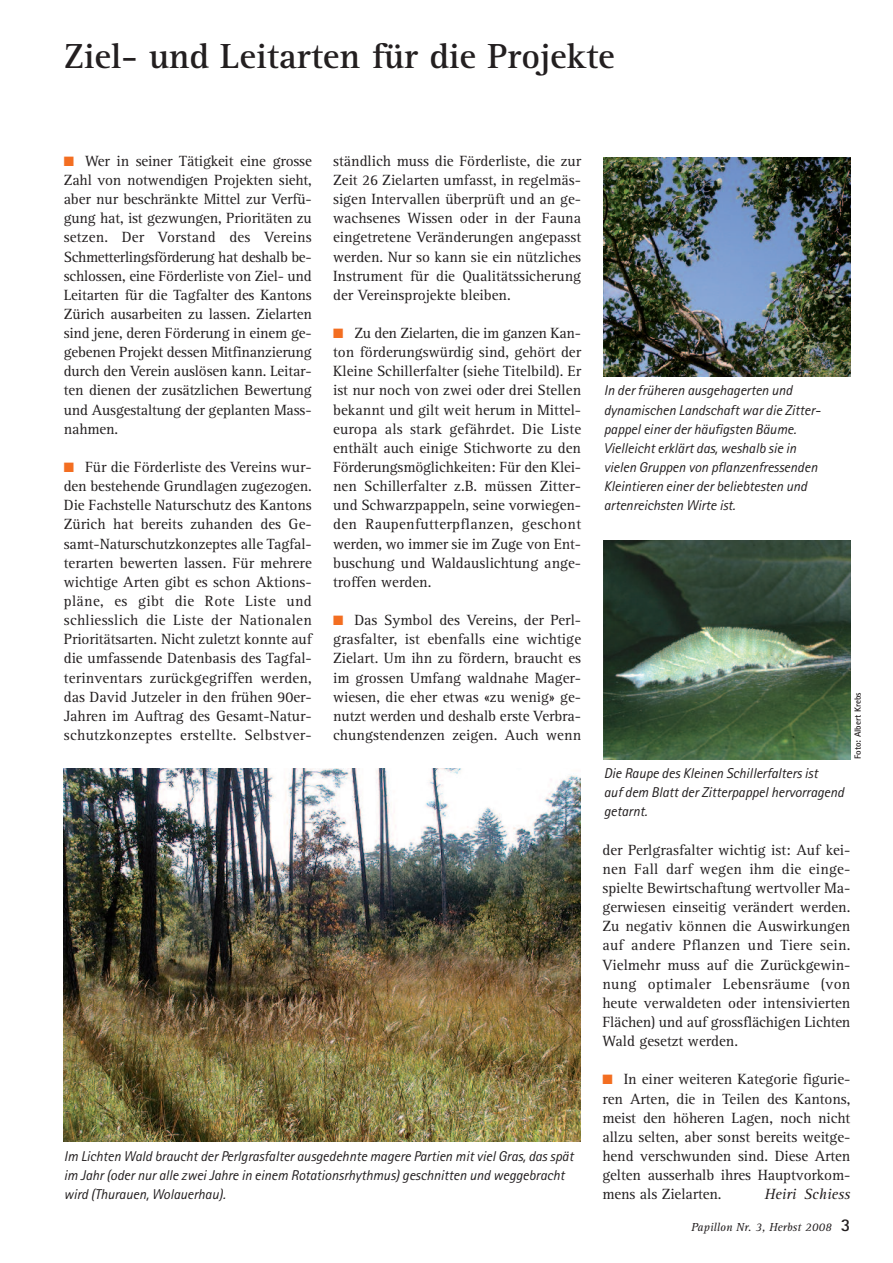
<style>
.page{position:relative;width:893px;height:1263px;background:#fff}
.page>*{position:absolute;margin:0;border:0;box-sizing:border-box;transform-origin:0 0}
.t1{font:700 36px "Rotis Serif";color:#231f20}
.t2{font:15.3px/19.2px "Rotis Serif";color:#231f20;text-align:justify}
.t3{font:italic 15.3px "Rotis Serif";color:#231f20}
.t4{font:italic 14.25px/19.2px "Rotis Sans Serif";letter-spacing:-.005em;color:#231f20}
.t5{font:italic 12px "Rotis Serif";color:#231f20}
.t6{font:700 9px "Rotis Sans Serif";color:#231f20}
.s1{color:#f36e21}
.s2{font-family:"Rotis Sans Serif";font-weight:700;font-style:normal;font-size:18px}
</style>
<div class="page">
<img style="left:604px;top:157px;width:246px;height:219px">
<img style="left:604px;top:540px;width:246px;height:219px">
<img style="left:64px;top:768px;width:516px;height:374px">
<h1 class="t1" style="left:64px;top:44px;width:552px">Ziel- und Leitarten für die Projekte</h1>
<p class="t2" style="left:64px;top:153px;width:250px"><span class="s1">■</span> Wer in seiner Tätigkeit eine grosse Zahl von notwendigen Projekten sieht, aber nur beschränkte Mittel zur Verfü&shy;gung hat, ist gezwungen, Prioritäten zu setzen. Der Vorstand des Vereins Schmetterlingsförderung hat deshalb be&shy;schlossen, eine Förderliste von Ziel- und Leitarten für die Tagfalter des Kantons Zürich ausarbeiten zu lassen. Zielarten sind jene, deren Förderung in einem ge&shy;gebenen Projekt dessen Mitfinanzierung durch den Verein auslösen kann. Leitar&shy;ten dienen der zusätzlichen Bewertung und Ausgestaltung der geplanten Mass&shy;nahmen.</p>
<p class="t2" style="left:64px;top:459px;width:250px"><span class="s1">■</span> Für die Förderliste des Vereins wur&shy;den bestehende Grundlagen zugezogen.<br>Die Fachstelle Naturschutz des Kantons Zürich hat bereits zuhanden des Ge&shy;samt-Naturschutzkonzeptes alle Tagfal&shy;terarten bewerten lassen. Für mehrere wichtige Arten gibt es schon Aktions&shy;pläne, es gibt die Rote Liste und schliesslich die Liste der Nationalen Prioritätsarten. Nicht zuletzt konnte auf die umfassende Datenbasis des Tagfal&shy;terinventars zurückgegriffen werden, das David Jutzeler in den frühen 90er-Jahren im Auftrag des Gesamt-Natur&shy;schutzkonzeptes erstellte. Selbstver-</p>
<p class="t2" style="left:333px;top:153px;width:250px">ständlich muss die Förderliste, die zur Zeit 26 Zielarten umfasst, in regelmäs&shy;sigen Intervallen überprüft und an ge&shy;wachsenes Wissen oder in der Fauna eingetretene Veränderungen angepasst werden. Nur so kann sie ein nützliches Instrument für die Qualitätssicherung der Vereinsprojekte bleiben.</p>
<p class="t2" style="left:333px;top:325px;width:250px"><span class="s1">■</span> Zu den Zielarten, die im ganzen Kan&shy;ton förderungswürdig sind, gehört der Kleine Schillerfalter (siehe Titelbild). Er ist nur noch von zwei oder drei Stellen bekannt und gilt weit herum in Mittel&shy;europa als stark gefährdet. Die Liste enthält auch einige Stichworte zu den Förderungsmöglichkeiten: Für den Klei&shy;nen Schillerfalter z.B. müssen Zitter&shy;und Schwarzpappeln, seine vorwiegen&shy;den Raupenfutterpflanzen, geschont werden, wo immer sie im Zuge von Ent&shy;buschung und Waldauslichtung ange&shy;troffen werden.</p>
<p class="t2" style="left:333px;top:612px;width:250px"><span class="s1">■</span> Das Symbol des Vereins, der Perl&shy;grasfalter, ist ebenfalls eine wichtige Zielart. Um ihn zu fördern, braucht es im grossen Umfang waldnahe Mager&shy;wiesen, die eher etwas «zu wenig» ge&shy;nutzt werden und deshalb erste Verbra&shy;chungstendenzen zeigen. Auch wenn</p>
<p class="t4" style="left:604px;top:382px;width:215px">In der früheren ausgehagerten und dynamischen Landschaft war die Zitter&shy;pappel einer der häufigsten Bäume.<br>Vielleicht erklärt das, weshalb sie in vielen Gruppen von pflanzenfressenden Kleintieren einer der beliebtesten und artenreichsten Wirte ist.</p>
<p class="t4" style="left:604px;top:765px;width:242px">Die Raupe des Kleinen Schillerfalters ist<br>auf dem Blatt der Zitterpappel hervorragend getarnt.</p>
<p class="t6" style="left:855px;top:759px;width:68px;rotate:-90deg">Foto: Albert Krebs</p>
<p class="t4" style="left:64px;top:1148px;width:511px">Im Lichten Wald braucht der Perlgrasfalter ausgedehnte magere Partien mit viel Gras, das spät im Jahr (oder nur alle zwei Jahre in einem Rotationsrhythmus) geschnitten und weggebracht wird (Thurauen, Wolauerhau).</p>
<p class="t2" style="left:602px;top:842px;width:250px">der Perlgrasfalter wichtig ist: Auf kei&shy;nen Fall darf wegen ihm die einge&shy;spielte Bewirtschaftung wertvoller Ma&shy;gerwiesen einseitig verändert werden.<br>Zu negativ können die Auswirkungen auf andere Pflanzen und Tiere sein.<br>Vielmehr muss auf die Zurückgewin&shy;nung optimaler Lebensräume (von heute verwaldeten oder intensivierten Flächen) und auf grossflächigen Lichten Wald gesetzt werden.</p>
<p class="t2" style="left:602px;top:1071px;width:250px"><span class="s1">■</span> In einer weiteren Kategorie figurie&shy;ren Arten, die in Teilen des Kantons, meist den höheren Lagen, noch nicht allzu selten, aber sonst bereits weitge&shy;hend verschwunden sind. Diese Arten gelten ausserhalb ihres Hauptvorkom&shy;mens als Zielarten.</p>
<p class="t3" style="left:764px;top:1189px;width:88px">Heiri Schiess</p>
<p class="t5" style="left:691px;top:1223px;width:161px">Papillon Nr. 3, Herbst 2008 <span class="s2">3</span></p>
</div>
